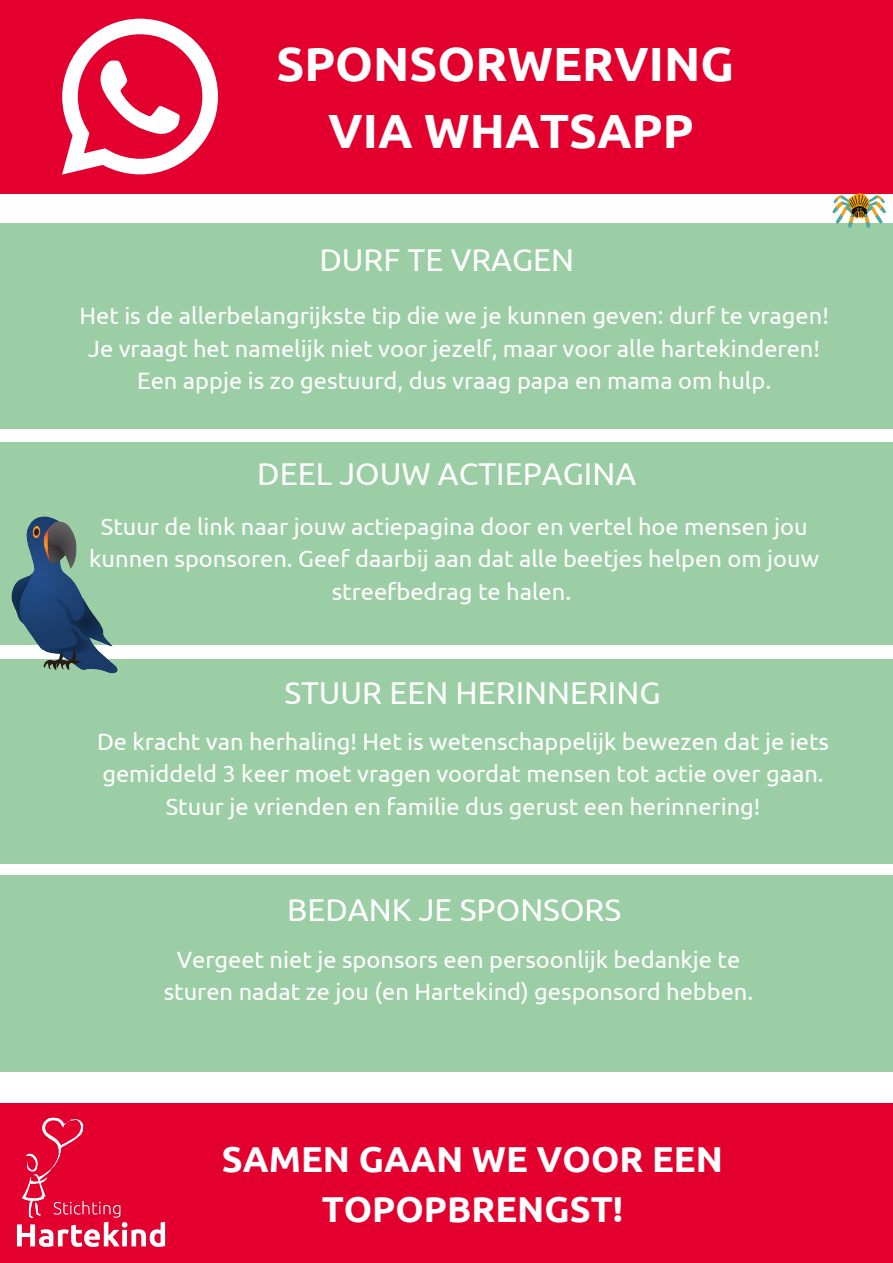
<style>
.page{position:relative;width:893px;height:1263px;background:#fff}
.page>*{position:absolute;margin:0;border:0;box-sizing:border-box;transform-origin:0 0}
.t1{font:700 48px "Ubuntu";color:#fff}
.t2{font:700 36px/50.1px "Ubuntu";color:#fff;text-align:center}
.t3{font:31.5px "Ubuntu";color:#fff}
.t4{font:23.62px/32.6px "Ubuntu";color:#fff;text-align:center}
</style>
<div class="page">
<div style="left:0;top:0;width:893px;height:194px;background:#e4002e"></div>
<div style="left:1px;top:223px;width:892px;height:206px;background:#9bcea4"></div>
<div style="left:0;top:1103px;width:893px;height:160px;background:#e4002e"></div>
<div style="left:1px;top:442px;width:892px;height:203px;background:#9bcea4"></div>
<div style="left:0;top:659px;width:893px;height:205px;background:#9bcea4"></div>
<div style="left:0;top:875px;width:893px;height:197px;background:#9bcea4"></div>
<img style="left:16px;top:1117px;width:150px;height:130px">
<svg style="left:62px;top:19px;width:156px;height:156px"></svg>
<svg style="left:11px;top:516px;width:107px;height:157px"></svg>
<svg style="left:832px;top:193px;width:54px;height:35px"></svg>
<p class="t1" style="left:276px;top:36px;width:459px">SPONSORWERVING</p>
<p class="t1" style="left:328px;top:103px;width:367px">VIA WHATSAPP</p>
<p class="t3" style="left:319px;top:242px;width:256px">DURF TE VRAGEN</p>
<p class="t4" style="left:79px;top:299px;width:751px">Het is de allerbelangrijkste tip die we je kunnen geven: durf te vragen!<br>Je vraagt het namelijk niet voor jezelf, maar voor alle hartekinderen!<br>Een appje is zo gestuurd, dus vraag papa en mama om hulp.</p>
<p class="t3" style="left:257px;top:456px;width:380px">DEEL JOUW ACTIEPAGINA</p>
<p class="t4" style="left:89px;top:509px;width:731px">Stuur de link naar jouw actiepagina door en vertel hoe mensen jou kunnen sponsoren. Geef daarbij aan dat alle beetjes helpen om jouw streefbedrag te halen.</p>
<p class="t3" style="left:284px;top:674px;width:378px">STUUR EEN HERINNERING</p>
<p class="t4" style="left:97px;top:724px;width:733px">De kracht van herhaling! Het is wetenschappelijk bewezen dat je iets gemiddeld 3 keer moet vragen voordat mensen tot actie over gaan.<br>Stuur je vrienden en familie dus gerust een herinnering!</p>
<p class="t3" style="left:287px;top:891px;width:335px">BEDANK JE SPONSORS</p>
<p class="t4" style="left:177px;top:942px;width:565px">Vergeet niet je sponsors een persoonlijk bedankje te</p>
<p class="t4" style="left:164px;top:975px;width:591px">sturen nadat ze jou (en Hartekind) gesponsord hebben.</p>
<p class="t2" style="left:222px;top:1133px;width:503px">SAMEN GAAN WE VOOR EEN<br>TOPOPBRENGST!</p>
</div>
